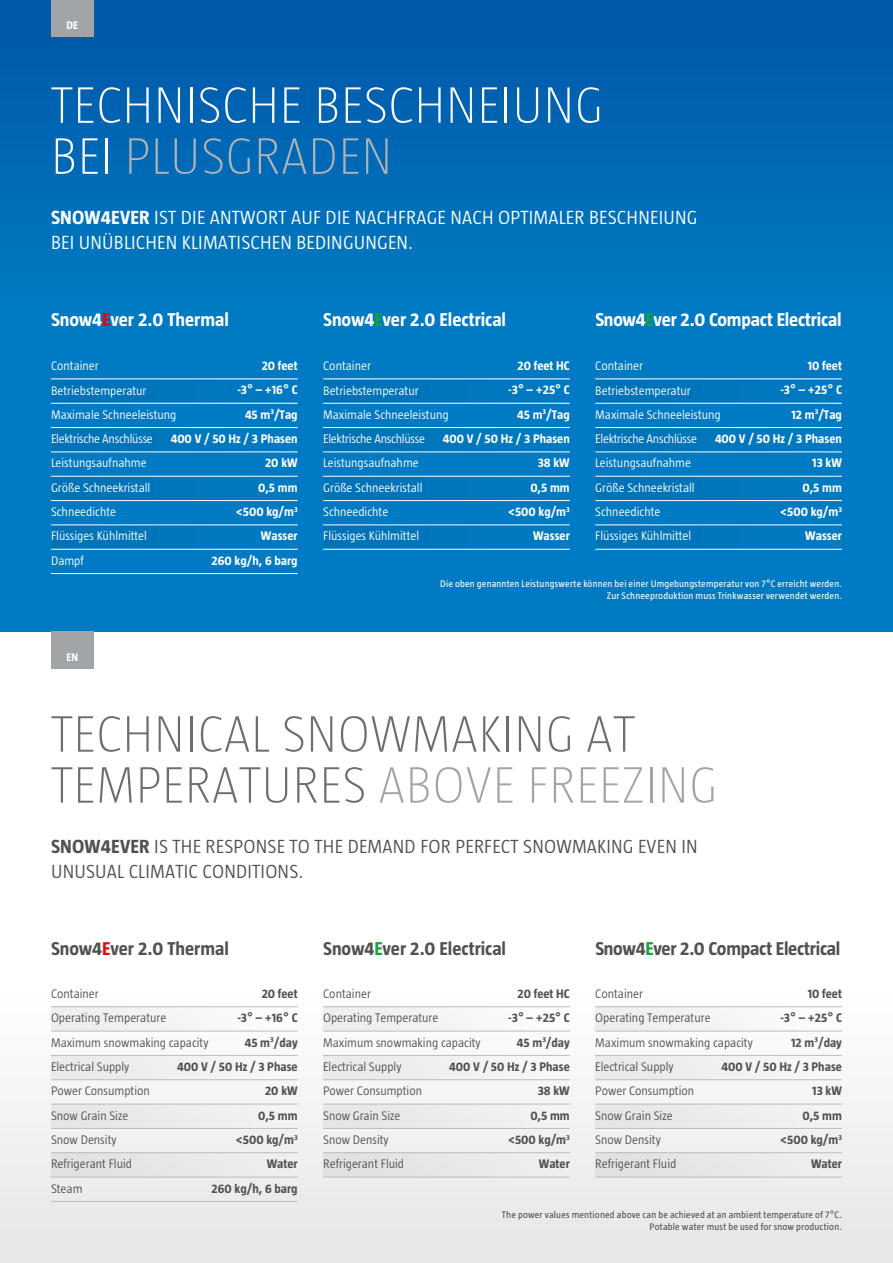
<style>
.page{position:relative;width:893px;height:1263px;background:#fff}
.page>*{position:absolute;margin:0;border:0;box-sizing:border-box;transform-origin:0 0}
.t1{font:200 52.5px/51px "Taz";letter-spacing:.01em;color:#6c6e6e}
.t2{font:200 52.5px/51px "Taz";letter-spacing:.01em;color:#fff}
.t3{font:300 19.5px/25.5px "Taz";letter-spacing:.01em;color:#fff}
.t4{font:300 19.5px/25.5px "Taz";letter-spacing:.01em;color:#505152}
.t5{font:700 19.05px "Taz";letter-spacing:-.01em;color:#505152}
.t6{font:700 19.05px "Taz";letter-spacing:-.01em;color:#fff}
.t7{font:300 12.75px/24.3px "Taz";color:#fff}
.t8{font:300 12.75px/24.3px "Taz";color:#505152}
.t9{font:700 12.75px/24.3px "Taz";color:#fff;text-align:right}
.t10{font:700 12.75px/24.3px "Taz";color:#505152;text-align:right}
.t11{font:700 11.25px "Taz";color:#fff}
.t12{font:9.75px/12px "Taz";letter-spacing:.02em;color:#fff;text-align:right}
.t13{font:9.75px/12px "Taz";letter-spacing:.02em;color:#505152;text-align:right}
.s1{color:#b0b3b5}
.s2{font-weight:700}
.s3{color:#e30613}
.s4{color:#13a538}
.s5{color:#a1a5a7}
</style>
<div class="page">
<div style="left:0;top:0;width:893px;height:631px;background:#007ac2"></div>
<div style="left:0;top:0;width:893px;height:327px;background:linear-gradient(to bottom,#0057a8,#007cc4)"></div>
<hr style="left:892px;top:0;width:1px;height:631px;background:#a1a5a7">
<div style="left:0;top:962px;width:893px;height:301px;background:linear-gradient(to right,#f2f2f3,#f2f2f3)"></div>
<div style="left:51px;top:379px;width:247px;height:24px;background:#0076bc"></div>
<div style="left:323px;top:379px;width:247px;height:24px;background:#0076bc"></div>
<div style="left:595px;top:379px;width:247px;height:24px;background:#0076bc"></div>
<div style="left:51px;top:427px;width:247px;height:25px;background:#0076bd"></div>
<div style="left:323px;top:427px;width:247px;height:25px;background:#0076bd"></div>
<div style="left:595px;top:427px;width:247px;height:25px;background:#0076bd"></div>
<div style="left:51px;top:476px;width:247px;height:25px;background:#0076bc"></div>
<div style="left:323px;top:476px;width:247px;height:25px;background:#0076bc"></div>
<div style="left:595px;top:476px;width:247px;height:25px;background:#0076bc"></div>
<div style="left:51px;top:524px;width:247px;height:25px;background:#0076bc"></div>
<div style="left:323px;top:524px;width:247px;height:25px;background:#0076bc"></div>
<div style="left:595px;top:524px;width:247px;height:25px;background:#0076bc"></div>
<div style="left:51px;top:0;width:43px;height:37px;background:#a1a5a7"></div>
<div style="left:51px;top:631px;width:43px;height:38px;background:#a1a5a7"></div>
<hr style="left:51px;top:379px;width:247px;height:1px;background:#fff">
<hr style="left:51px;top:403px;width:247px;height:1px;background:#fff">
<hr style="left:51px;top:427px;width:247px;height:1px;background:#fff">
<hr style="left:51px;top:452px;width:247px;height:1px;background:#fff">
<hr style="left:51px;top:476px;width:247px;height:1px;background:#fff">
<hr style="left:51px;top:500px;width:247px;height:1px;background:#fff">
<hr style="left:51px;top:525px;width:247px;height:1px;background:#fff">
<hr style="left:51px;top:549px;width:247px;height:1px;background:#fff">
<hr style="left:51px;top:573px;width:247px;height:1px;background:#fff">
<hr style="left:323px;top:379px;width:247px;height:1px;background:#fff">
<hr style="left:323px;top:403px;width:247px;height:1px;background:#fff">
<hr style="left:323px;top:427px;width:247px;height:1px;background:#fff">
<hr style="left:323px;top:452px;width:247px;height:1px;background:#fff">
<hr style="left:323px;top:476px;width:247px;height:1px;background:#fff">
<hr style="left:323px;top:500px;width:247px;height:1px;background:#fff">
<hr style="left:323px;top:525px;width:247px;height:1px;background:#fff">
<hr style="left:323px;top:549px;width:247px;height:1px;background:#fff">
<hr style="left:595px;top:379px;width:247px;height:1px;background:#fff">
<hr style="left:595px;top:403px;width:247px;height:1px;background:#fff">
<hr style="left:595px;top:427px;width:247px;height:1px;background:#fff">
<hr style="left:595px;top:452px;width:247px;height:1px;background:#fff">
<hr style="left:595px;top:476px;width:247px;height:1px;background:#fff">
<hr style="left:595px;top:500px;width:247px;height:1px;background:#fff">
<hr style="left:595px;top:525px;width:247px;height:1px;background:#fff">
<hr style="left:595px;top:549px;width:247px;height:1px;background:#fff">
<div style="left:51px;top:1006px;width:247px;height:25px;background:#f4f4f5"></div>
<div style="left:323px;top:1006px;width:247px;height:25px;background:#f4f4f5"></div>
<div style="left:595px;top:1006px;width:247px;height:25px;background:#f4f4f5"></div>
<div style="left:51px;top:1055px;width:247px;height:25px;background:#f0f0f1"></div>
<div style="left:323px;top:1055px;width:247px;height:25px;background:#f0f0f1"></div>
<div style="left:595px;top:1055px;width:247px;height:25px;background:#f0f0f1"></div>
<div style="left:51px;top:1104px;width:247px;height:24px;background:#ebecec"></div>
<div style="left:323px;top:1104px;width:247px;height:24px;background:#ebecec"></div>
<div style="left:595px;top:1104px;width:247px;height:24px;background:#ebecec"></div>
<div style="left:51px;top:1152px;width:247px;height:25px;background:#e6e7e8"></div>
<div style="left:323px;top:1152px;width:247px;height:25px;background:#e6e7e8"></div>
<div style="left:595px;top:1152px;width:247px;height:25px;background:#e6e7e8"></div>
<hr style="left:51px;top:1006px;width:247px;height:1px;background:#b9bdbe">
<hr style="left:51px;top:1031px;width:247px;height:1px;background:#b9bdbe">
<hr style="left:51px;top:1055px;width:247px;height:1px;background:#b9bdbe">
<hr style="left:51px;top:1079px;width:247px;height:1px;background:#b9bdbe">
<hr style="left:51px;top:1104px;width:247px;height:1px;background:#b9bdbe">
<hr style="left:51px;top:1128px;width:247px;height:1px;background:#b9bdbe">
<hr style="left:51px;top:1152px;width:247px;height:1px;background:#b9bdbe">
<hr style="left:51px;top:1177px;width:247px;height:1px;background:#b9bdbe">
<hr style="left:51px;top:1201px;width:247px;height:1px;background:#b9bdbe">
<hr style="left:323px;top:1006px;width:247px;height:1px;background:#b9bdbe">
<hr style="left:323px;top:1031px;width:247px;height:1px;background:#b9bdbe">
<hr style="left:323px;top:1055px;width:247px;height:1px;background:#b9bdbe">
<hr style="left:323px;top:1079px;width:247px;height:1px;background:#b9bdbe">
<hr style="left:323px;top:1104px;width:247px;height:1px;background:#b9bdbe">
<hr style="left:323px;top:1128px;width:247px;height:1px;background:#b9bdbe">
<hr style="left:323px;top:1152px;width:247px;height:1px;background:#b9bdbe">
<hr style="left:323px;top:1177px;width:247px;height:1px;background:#b9bdbe">
<hr style="left:595px;top:1006px;width:247px;height:1px;background:#b9bdbe">
<hr style="left:595px;top:1031px;width:247px;height:1px;background:#b9bdbe">
<hr style="left:595px;top:1055px;width:247px;height:1px;background:#b9bdbe">
<hr style="left:595px;top:1079px;width:247px;height:1px;background:#b9bdbe">
<hr style="left:595px;top:1104px;width:247px;height:1px;background:#b9bdbe">
<hr style="left:595px;top:1128px;width:247px;height:1px;background:#b9bdbe">
<hr style="left:595px;top:1152px;width:247px;height:1px;background:#b9bdbe">
<hr style="left:595px;top:1177px;width:247px;height:1px;background:#b9bdbe">
<p class="t11" style="left:67px;top:19px;width:13px">DE</p>
<h1 class="t2" style="left:51px;top:79px;width:553px">TECHNISCHE BESCHNEIUNG<br>BEI <span class="s1">PLUSGRADEN</span></h1>
<h2 class="t3" style="left:51px;top:204px;width:648px"><span class="s2">SNOW4EVER</span> IST DIE ANTWORT AUF DIE NACHFRAGE NACH OPTIMALER BESCHNEIUNG<br>BEI UNÜBLICHEN KLIMATISCHEN BEDINGUNGEN.</h2>
<h3 class="t6" style="left:51px;top:309px;width:179px">Snow4<span class="s3">E</span>ver 2.0 Thermal</h3>
<h3 class="t6" style="left:323px;top:309px;width:184px">Snow4<span class="s4">E</span>ver 2.0 Electrical</h3>
<h3 class="t6" style="left:595px;top:309px;width:248px">Snow4<span class="s4">E</span>ver 2.0 Compact Electrical</h3>
<p class="t9" style="left:171px;top:353px;width:128px">20 feet<br>-3° – +16° C<br>45 m<sup>3</sup>/Tag<br>400 V / 50 Hz / 3 Phasen<br>20 kW<br>0,5 mm<br>&lt;500 kg/m<sup>3<br></sup>Wasser<br>260 kg/h, 6 barg</p>
<p class="t9" style="left:443px;top:353px;width:128px">20 feet HC<br>-3° – +25° C<br>45 m<sup>3</sup>/Tag<br>400 V / 50 Hz / 3 Phasen<br>38 kW<br>0,5 mm<br>&lt;500 kg/m<sup>3<br></sup>Wasser</p>
<p class="t9" style="left:715px;top:353px;width:128px">10 feet<br>-3° – +25° C<br>12 m<sup>3</sup>/Tag<br>400 V / 50 Hz / 3 Phasen<br>13 kW<br>0,5 mm<br>&lt;500 kg/m<sup>3<br></sup>Wasser</p>
<p class="t7" style="left:51px;top:354px;width:127px">Container<br>Betriebstemperatur<br>Maximale Schneeleistung<br>Elektrische Anschlüsse<br>Leistungsaufnahme<br>Größe Schneekristall<br>Schneedichte<br>Flüssiges Kühlmittel<br>Dampf</p>
<p class="t7" style="left:323px;top:354px;width:127px">Container<br>Betriebstemperatur<br>Maximale Schneeleistung<br>Elektrische Anschlüsse<br>Leistungsaufnahme<br>Größe Schneekristall<br>Schneedichte<br>Flüssiges Kühlmittel</p>
<p class="t7" style="left:595px;top:354px;width:127px">Container<br>Betriebstemperatur<br>Maximale Schneeleistung<br>Elektrische Anschlüsse<br>Leistungsaufnahme<br>Größe Schneekristall<br>Schneedichte<br>Flüssiges Kühlmittel</p>
<p class="t11" style="left:66px;top:651px;width:13px">EN</p>
<p class="t12" style="left:440px;top:578px;width:403px">Die oben genannten Leistungswerte können bei einer Umgebungstemperatur von 7°C erreicht werden.<br>Zur Schneeproduktion muss Trinkwasser verwendet werden.</p>
<h1 class="t1" style="left:51px;top:708px;width:668px">TECHNICAL SNOWMAKING AT<br>TEMPERATURES <span class="s5">ABOVE FREEZING</span></h1>
<h2 class="t4" style="left:51px;top:833px;width:648px"><span class="s2">SNOW4EVER</span> IS THE RESPONSE TO THE DEMAND FOR PERFECT SNOWMAKING EVEN IN<br>UNUSUAL CLIMATIC CONDITIONS.</h2>
<h3 class="t5" style="left:51px;top:938px;width:179px">Snow4<span class="s3">E</span>ver 2.0 Thermal</h3>
<h3 class="t5" style="left:323px;top:938px;width:184px">Snow4<span class="s4">E</span>ver 2.0 Electrical</h3>
<h3 class="t5" style="left:595px;top:938px;width:247px">Snow4<span class="s4">E</span>ver 2.0 Compact Electrical</h3>
<p class="t10" style="left:177px;top:981px;width:122px">20 feet<br>-3° – +16° C<br>45 m<sup>3</sup>/day<br>400 V / 50 Hz / 3 Phase<br>20 kW<br>0,5 mm<br>&lt;500 kg/m<sup>3<br></sup>Water<br>260 kg/h, 6 barg</p>
<p class="t10" style="left:449px;top:981px;width:122px">20 feet HC<br>-3° – +25° C<br>45 m<sup>3</sup>/day<br>400 V / 50 Hz / 3 Phase<br>38 kW<br>0,5 mm<br>&lt;500 kg/m<sup>3<br></sup>Water</p>
<p class="t10" style="left:721px;top:981px;width:122px">10 feet<br>-3° – +25° C<br>12 m<sup>3</sup>/day<br>400 V / 50 Hz / 3 Phase<br>13 kW<br>0,5 mm<br>&lt;500 kg/m<sup>3<br></sup>Water</p>
<p class="t8" style="left:51px;top:981px;width:159px">Container<br>Operating Temperature<br>Maximum snowmaking capacity<br>Electrical Supply<br>Power Consumption<br>Snow Grain Size<br>Snow Density<br>Refrigerant Fluid<br>Steam</p>
<p class="t8" style="left:323px;top:981px;width:159px">Container<br>Operating Temperature<br>Maximum snowmaking capacity<br>Electrical Supply<br>Power Consumption<br>Snow Grain Size<br>Snow Density<br>Refrigerant Fluid</p>
<p class="t8" style="left:595px;top:981px;width:159px">Container<br>Operating Temperature<br>Maximum snowmaking capacity<br>Electrical Supply<br>Power Consumption<br>Snow Grain Size<br>Snow Density<br>Refrigerant Fluid</p>
<p class="t13" style="left:502px;top:1209px;width:342px">The power values mentioned above can be achieved at an ambient temperature of 7°C.<br>Potable water must be used for snow production.</p>
</div>
